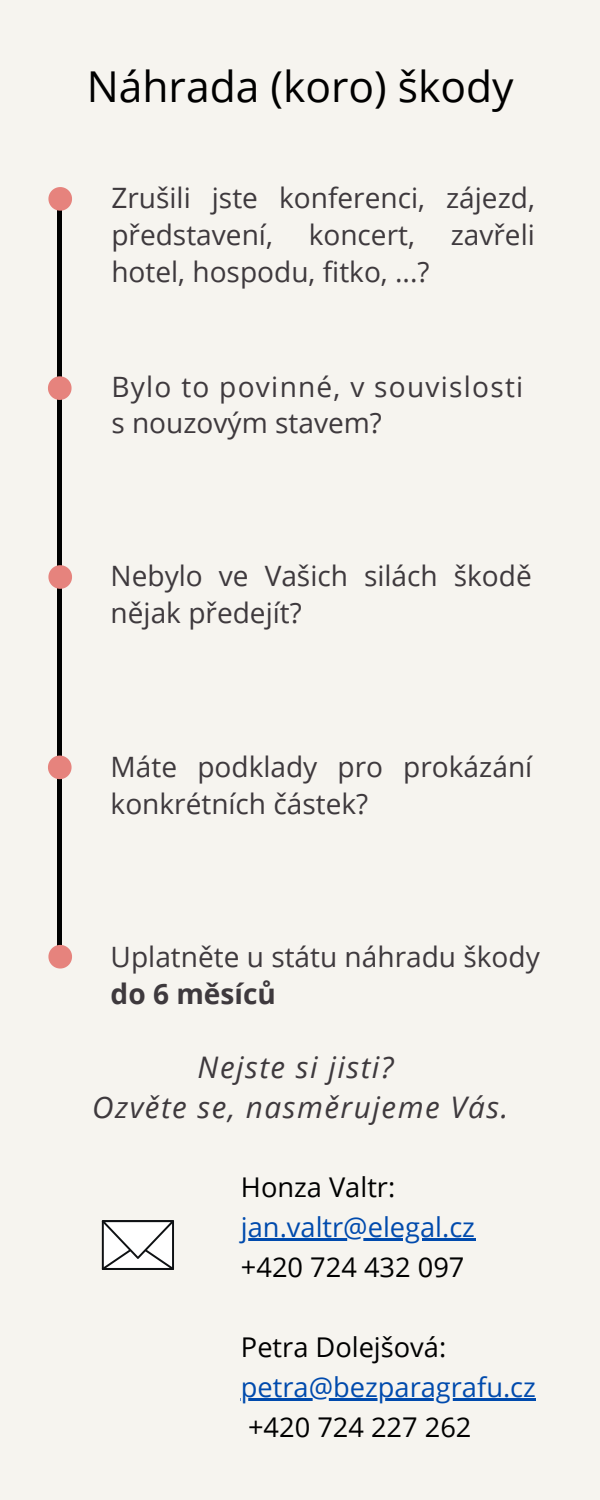
<style>
.page{position:relative;width:600px;height:1500px;background:#f6f4ef}
.page>*{position:absolute;margin:0;border:0;box-sizing:border-box;transform-origin:0 0}
.t1{font:42.6px "Open Sans";color:#000}
.t2{font:italic 29.7px/39.3px "Open Sans";letter-spacing:.05em;color:#3e393d;text-align:center}
.t3{font:28.1px/37px "Open Sans";color:#3e393d}
.t4{font:28.1px/36.3px "Open Sans";letter-spacing:.045em;color:#3e393d}
.t5{font:700 28.1px "Open Sans";color:#3e393d}
.t6{font:27.2px "Open Sans";color:#000}
.t7{font:27.2px "Open Sans";color:#004aad}
</style>
<div class="page">
<hr style="left:57px;top:200px;width:4px;height:747px;background:#000">
<svg style="left:48px;top:945px;width:24px;height:24px"></svg>
<svg style="left:48px;top:187px;width:24px;height:24px"></svg>
<svg style="left:48px;top:376px;width:24px;height:24px"></svg>
<svg style="left:48px;top:565px;width:24px;height:24px"></svg>
<svg style="left:48px;top:756px;width:24px;height:23px"></svg>
<hr style="left:241px;top:1239px;width:234px;height:2px;background:#004aad">
<hr style="left:241px;top:1399px;width:295px;height:2px;background:#004aad">
<svg style="left:102px;top:1220px;width:72px;height:50px"></svg>
<h1 class="t1" style="left:87px;top:56px;width:428px">Náhrada (koro) škody</h1>
<p class="t3" style="left:111px;top:178px;width:425px">Zrušili jste konferenci, zájezd, představení,</p>
<p class="t3" style="left:309px;top:215px;width:108px">koncert,</p>
<p class="t3" style="left:451px;top:215px;width:86px">zavřeli</p>
<p class="t3" style="left:111px;top:252px;width:320px">hotel, hospodu, fitko, ...?</p>
<p class="t4" style="left:111px;top:368px;width:413px">Bylo to povinné, v souvislosti s nouzovým stavem?</p>
<p class="t3" style="left:111px;top:557px;width:423px;line-height:36.3px">Nebylo ve Vašich silách škodě nějak předejít?</p>
<p class="t3" style="left:111px;top:748px;width:423px">Máte podklady pro prokázání konkrétních částek?</p>
<p class="t3" style="left:111px;top:937px;width:431px">Uplatněte u státu náhradu škody</p>
<p class="t5" style="left:111px;top:973px;width:167px">do 6 měsíců</p>
<p class="t2" style="left:92px;top:1047px;width:418px">Nejste si jisti?<br>Ozvěte se, nasměrujeme Vás.</p>
<p class="t6" style="left:241px;top:1168px;width:156px">Honza Valtr:</p>
<p class="t7" style="left:241px;top:1208px;width:236px">jan.valtr@elegal.cz</p>
<p class="t6" style="left:241px;top:1248px;width:225px">+420 724 432 097</p>
<p class="t6" style="left:241px;top:1328px;width:207px">Petra Dolejšová:</p>
<p class="t7" style="left:241px;top:1368px;width:297px">petra@bezparagrafu.cz</p>
<p class="t6" style="left:248px;top:1408px;width:225px">+420 724 227 262</p>
</div>
